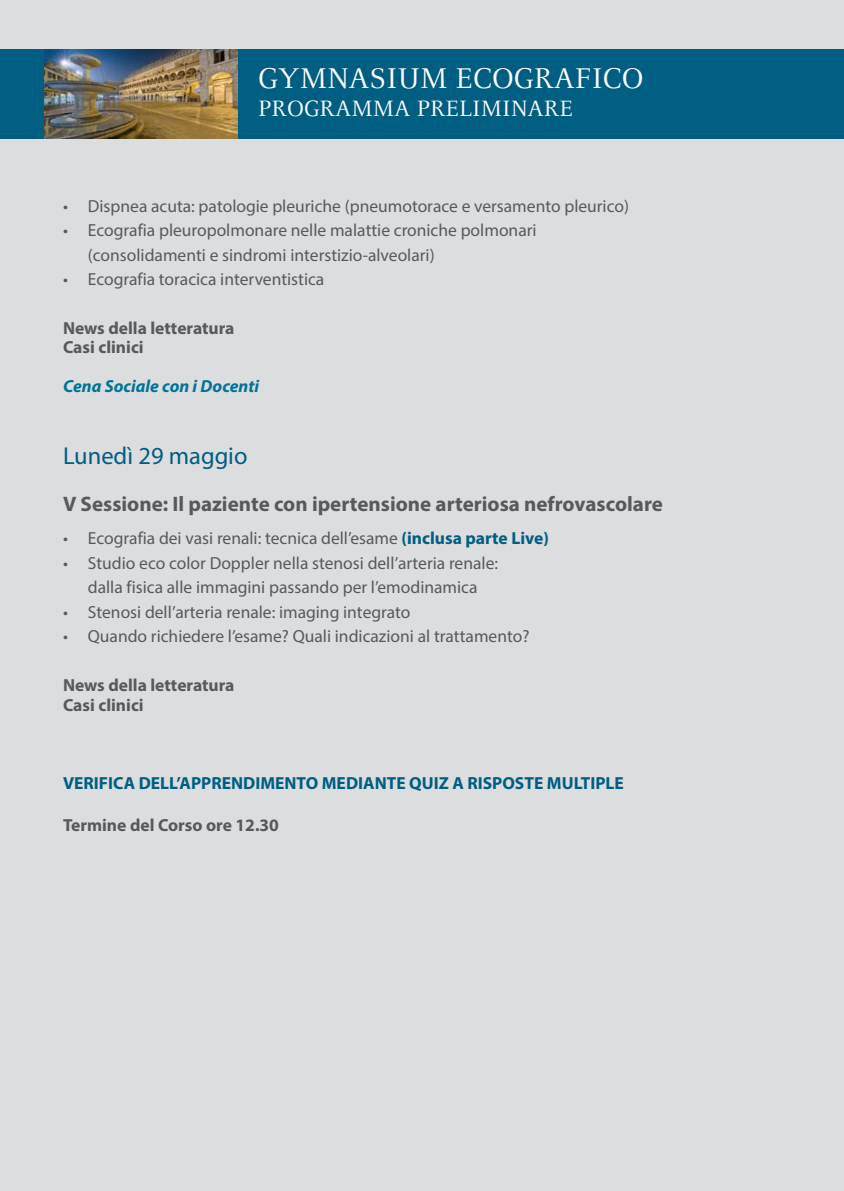
<style>
.page{position:relative;width:844px;height:1191px;background:#fff}
.page>*{position:absolute;margin:0;border:0;box-sizing:border-box;transform-origin:0 0}
.t1{font:31.5px "Celeste";color:#fff}
.t2{font:24.5px "Celeste";color:#fff}
.t3{font:24.5px "Myriad Pro";color:#005e82}
.t4{font:700 21px "Myriad Pro";color:#58595b}
.t5{font:17.5px/24.5px "Myriad Pro";color:#58595b}
.t6{font:700 17.5px/19.2px "Myriad Pro";color:#58595b}
.t7{font:700 17.5px "Myriad Pro";color:#005e82}
.t8{font:italic 700 17.5px "Myriad Pro";color:#007396}
.s1{font-weight:700;color:#005e82}
</style>
<div class="page">
<div style="left:0;top:0;width:843px;height:1191px;background:#dcddde"></div>
<div style="left:0;top:50px;width:842px;height:89px;background:#005e82"></div>
<img style="left:45px;top:50px;width:192px;height:89px">
<h1 class="t1" style="left:258px;top:65px;width:387px">GYMNASIUM ECOGRAFICO</h1>
<h2 class="t2" style="left:258px;top:98px;width:316px">PROGRAMMA PRELIMINARE</h2>
<p class="t5" style="left:63px;top:195px;width:567px">• Dispnea acuta: patologie pleuriche (pneumotorace e versamento pleurico)</p>
<p class="t5" style="left:88px;top:219px;width:450px;text-indent:-25px">• Ecografia pleuropolmonare nelle malattie croniche polmonari (consolidamenti e sindromi interstizio-alveolari)</p>
<p class="t5" style="left:63px;top:268px;width:263px">• Ecografia toracica interventistica</p>
<p class="t6" style="left:63px;top:320px;width:173px">News della letteratura<br>Casi clinici</p>
<p class="t8" style="left:63px;top:376px;width:198px">Cena Sociale con i Docenti</p>
<h2 class="t3" style="left:63px;top:446px;width:186px">Lunedì 29 maggio</h2>
<p class="t4" style="left:63px;top:496px;width:601px">V Sessione: Il paziente con ipertensione arteriosa nefrovascolare</p>
<p class="t5" style="left:63px;top:527px;width:487px">• Ecografia dei vasi renali: tecnica dell’esame <span class="s1">(inclusa parte Live)</span></p>
<p class="t5" style="left:63px;top:552px;width:436px;text-align:center">• Studio eco color Doppler nella stenosi dell’arteria renale: dalla fisica alle immagini passando per l’emodinamica</p>
<p class="t5" style="left:63px;top:601px;width:349px">• Stenosi dell’arteria renale: imaging integrato</p>
<p class="t5" style="left:63px;top:625px;width:468px">• Quando richiedere l’esame? Quali indicazioni al trattamento?</p>
<p class="t6" style="left:63px;top:677px;width:173px">News della letteratura<br>Casi clinici</p>
<p class="t7" style="left:63px;top:777px;width:562px">VERIFICA DELL’APPRENDIMENTO MEDIANTE QUIZ A RISPOSTE MULTIPLE</p>
<p class="t6" style="left:63px;top:817px;width:217px">Termine del Corso ore 12.30</p>
</div>
